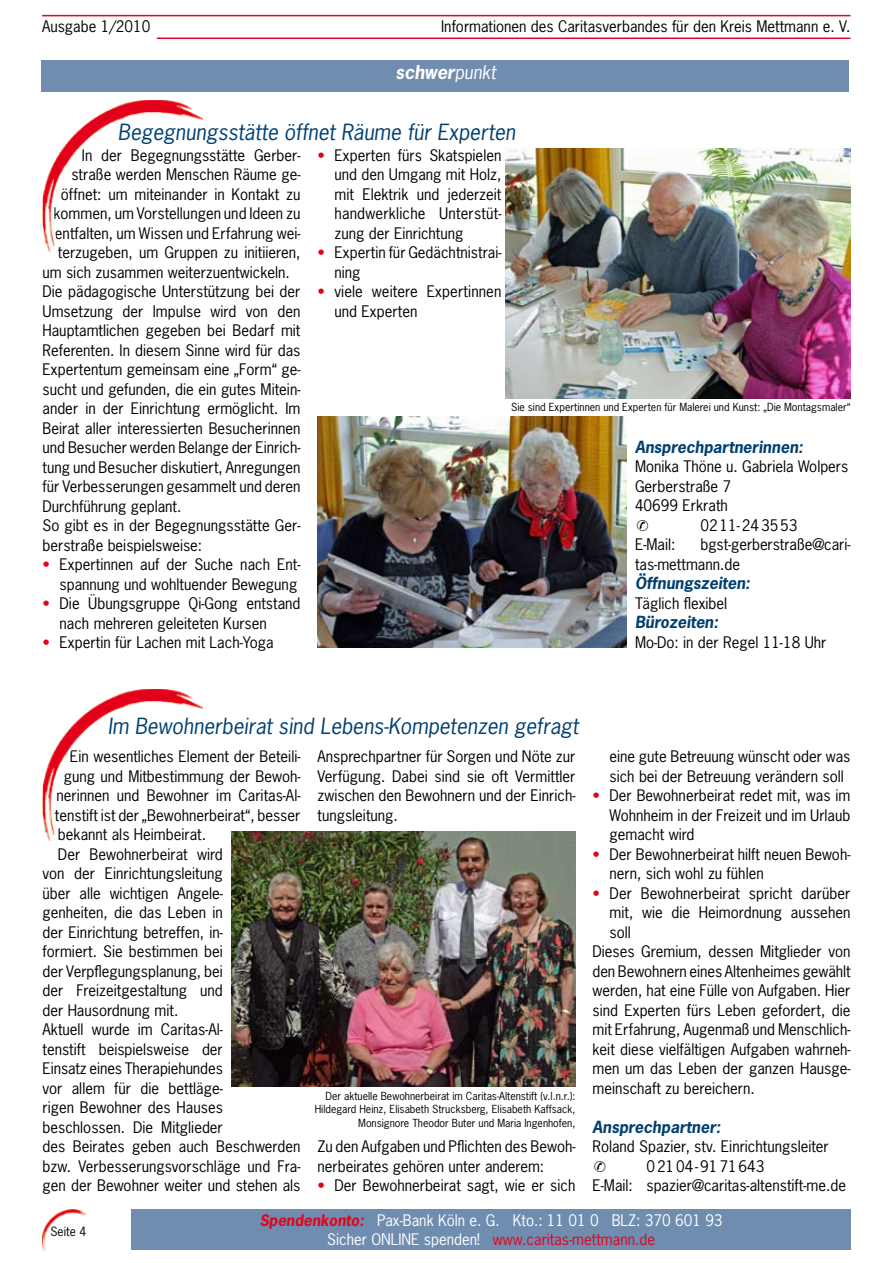
<style>
.page{position:relative;width:893px;height:1263px;background:#fff}
.page>*{position:absolute;margin:0;border:0;box-sizing:border-box;transform-origin:0 0}
.t1{font:italic 21px "News Gothic Std";color:#004071}
.t2{font:italic 700 18px "News Gothic Std";color:#fff}
.t3{font:italic 700 15.75px "News Gothic Std";color:#004071}
.t4{font:15px/19.5px "News Gothic Std";color:#000}
.t5{font:15px/19.5px "News Gothic Std";color:#fff;text-align:center}
.t6{font:15px "News Gothic Std";color:#e0041d}
.t7{font:12px "News Gothic Std";color:#000}
.t8{font:10.5px/13.5px "News Gothic";color:#000;text-align:right}
.s1{font-weight:400}
.s2{color:#e0041d}
.s3{font-weight:700;font-style:italic;color:#e0041d}
</style>
<div class="page">
<hr style="left:157px;top:38px;width:693px;height:1px;background:#e0041d">
<hr style="left:42px;top:15px;width:808px;height:1px;background:#e0041d">
<div style="left:131px;top:1209px;width:719px;height:41px;background:#708db0"></div>
<img style="left:43px;top:1210px;width:42px;height:40px">
<div style="left:41px;top:60px;width:808px;height:31px;background:#708db0"></div>
<img style="left:506px;top:149px;width:345px;height:249px">
<img style="left:43px;top:100px;width:159px;height:151px">
<img style="left:317px;top:416px;width:309px;height:231px">
<img style="left:43px;top:689px;width:159px;height:151px">
<img style="left:231px;top:832px;width:345px;height:255px">
<p class="t4" style="left:42px;top:17px;width:110px">Ausgabe 1/2010</p>
<p class="t4" style="left:441px;top:17px;width:411px">Informationen des Caritasverbandes für den Kreis Mettmann e. V.</p>
<p class="t2" style="left:396px;top:60px;width:102px">schwer<span class="s1">punkt</span></p>
<h1 class="t1" style="left:118px;top:118px;width:399px">Begegnungsstätte öffnet Räume für Experten</h1>
<p class="t4" style="left:82px;top:145px;width:220px">In der Begegnungsstätte Gerber-</p>
<p class="t4" style="left:71px;top:164px;width:231px">straße werden Menschen Räume ge-</p>
<p class="t4" style="left:61px;top:184px;width:241px">öffnet: um miteinander in Kontakt zu</p>
<p class="t4" style="left:53px;top:203px;width:249px">kommen, um Vorstellungen und Ideen zu</p>
<p class="t4" style="left:55px;top:223px;width:247px">entfalten, um Wissen und Erfahrung wei-</p>
<p class="t4" style="left:58px;top:242px;width:244px">terzugeben, um Gruppen zu initiieren,</p>
<p class="t4" style="left:43px;top:262px;width:249px">um sich zusammen weiterzuentwickeln.</p>
<p class="t4" style="left:43px;top:281px;width:259px">Die pädagogische Unterstützung bei der</p>
<p class="t4" style="left:43px;top:301px;width:259px">Umsetzung der Impulse wird von den</p>
<p class="t4" style="left:43px;top:320px;width:259px">Hauptamtlichen gegeben bei Bedarf mit</p>
<p class="t4" style="left:43px;top:340px;width:259px">Referenten. In diesem Sinne wird für das</p>
<p class="t4" style="left:43px;top:359px;width:259px">Expertentum gemeinsam eine „Form“ ge-</p>
<p class="t4" style="left:43px;top:379px;width:259px">sucht und gefunden, die ein gutes Mitein-</p>
<p class="t4" style="left:43px;top:398px;width:259px">ander in der Einrichtung ermöglicht. Im</p>
<p class="t4" style="left:43px;top:418px;width:259px">Beirat aller interessierten Besucherinnen</p>
<p class="t4" style="left:43px;top:437px;width:259px">und Besucher werden Belange der Einrich-</p>
<p class="t4" style="left:43px;top:457px;width:259px">tung und Besucher diskutiert, Anregungen</p>
<p class="t4" style="left:43px;top:476px;width:259px">für Verbesserungen gesammelt und deren</p>
<p class="t4" style="left:43px;top:496px;width:140px">Durchführung geplant.</p>
<p class="t4" style="left:43px;top:515px;width:259px">So gibt es in der Begegnungsstätte Ger-</p>
<p class="t4" style="left:43px;top:535px;width:161px">berstraße beispielsweise:</p>
<p class="t4" style="left:60px;top:554px;width:242px">Expertinnen auf der Suche nach Ent-</p>
<p class="t4" style="left:60px;top:574px;width:239px">spannung und wohltuender Bewegung</p>
<p class="t4" style="left:60px;top:593px;width:242px">Die Übungsgruppe Qi-Gong entstand</p>
<p class="t4" style="left:60px;top:613px;width:209px">nach mehreren geleiteten Kursen</p>
<p class="t4" style="left:60px;top:632px;width:215px">Expertin für Lachen mit Lach-Yoga</p>
<p class="t6" style="left:43px;top:555px;width:9px">•</p>
<p class="t6" style="left:43px;top:594px;width:9px">•</p>
<p class="t6" style="left:43px;top:633px;width:9px">•</p>
<p class="t6" style="left:317px;top:145px;width:9px">•</p>
<p class="t6" style="left:317px;top:243px;width:9px">•</p>
<p class="t6" style="left:317px;top:282px;width:9px">•</p>
<p class="t4" style="left:335px;top:145px;width:168px">Experten fürs Skatspielen und den Umgang mit Holz, mit Elektrik und jederzeit handwerkliche Unterstüt&shy;zung der Einrichtung<br>Expertin für Gedächtnistrai&shy;ning<br>viele weitere Expertinnen und Experten</p>
<p class="t8" style="left:511px;top:400px;width:341px">Sie sind Expertinnen und Experten für Malerei und Kunst: „Die Montagsmaler“</p>
<p class="t3" style="left:635px;top:436px;width:170px">Ansprechpartnerinnen:</p>
<p class="t4" style="left:635px;top:457px;width:215px">Monika Thöne u. Gabriela Wolpers</p>
<p class="t4" style="left:635px;top:476px;width:98px">Gerberstraße 7</p>
<p class="t4" style="left:635px;top:496px;width:94px">40699 Erkrath</p>
<p class="t4" style="left:700px;top:515px;width:98px">0211-243553</p>
<p class="t4" style="left:635px;top:535px;width:42px">E-Mail:</p>
<p class="t4" style="left:635px;top:535px;width:217px;text-indent:65px">bgst-gerberstraße@cari&shy;tas-mettmann.de</p>
<p class="t3" style="left:635px;top:573px;width:117px">Öffnungszeiten:</p>
<p class="t4" style="left:635px;top:593px;width:94px">Täglich flexibel</p>
<p class="t3" style="left:635px;top:612px;width:85px">Bürozeiten:</p>
<p class="t4" style="left:635px;top:632px;width:193px">Mo-Do: in der Regel 11-18 Uhr</p>
<h1 class="t1" style="left:108px;top:712px;width:472px">Im Bewohnerbeirat sind Lebens-Kompetenzen gefragt</h1>
<p class="t4" style="left:70px;top:747px;width:232px">Ein wesentliches Element der Beteili-</p>
<p class="t4" style="left:64px;top:766px;width:238px">gung und Mitbestimmung der Bewoh-</p>
<p class="t4" style="left:56px;top:786px;width:246px">nerinnen und Bewohner im Caritas-Al-</p>
<p class="t4" style="left:55px;top:805px;width:247px">tenstift ist der „Bewohnerbeirat“, besser</p>
<p class="t4" style="left:58px;top:825px;width:150px">bekannt als Heimbeirat.</p>
<p class="t4" style="left:58px;top:844px;width:166px">Der Bewohnerbeirat wird</p>
<p class="t4" style="left:43px;top:864px;width:182px">von der Einrichtungsleitung</p>
<p class="t4" style="left:43px;top:883px;width:182px">über alle wichtigen Angele-</p>
<p class="t4" style="left:43px;top:903px;width:182px">genheiten, die das Leben in</p>
<p class="t4" style="left:43px;top:922px;width:182px">der Einrichtung betreffen, in-</p>
<p class="t4" style="left:43px;top:942px;width:182px">formiert. Sie bestimmen bei</p>
<p class="t4" style="left:43px;top:961px;width:182px">der Verpflegungsplanung, bei</p>
<p class="t4" style="left:43px;top:981px;width:182px">der Freizeitgestaltung und</p>
<p class="t4" style="left:43px;top:1000px;width:137px">der Hausordnung mit.</p>
<p class="t4" style="left:43px;top:1020px;width:182px">Aktuell wurde im Caritas-Al-</p>
<p class="t4" style="left:43px;top:1039px;width:182px">tenstift beispielsweise der</p>
<p class="t4" style="left:43px;top:1059px;width:182px">Einsatz eines Therapiehundes</p>
<p class="t4" style="left:43px;top:1078px;width:182px">vor allem für die bettläge-</p>
<p class="t4" style="left:43px;top:1098px;width:182px">rigen Bewohner des Hauses</p>
<p class="t4" style="left:43px;top:1117px;width:182px">beschlossen. Die Mitglieder</p>
<p class="t4" style="left:43px;top:1137px;width:259px">des Beirates geben auch Beschwerden</p>
<p class="t4" style="left:43px;top:1156px;width:259px">bzw. Verbesserungsvorschläge und Fra-</p>
<p class="t4" style="left:43px;top:1176px;width:259px">gen der Bewohner weiter und stehen als</p>
<p class="t4" style="left:317px;top:747px;width:259px;text-align:justify">Ansprechpartner für Sorgen und Nöte zur Verfügung. Dabei sind sie oft Vermittler zwischen den Bewohnern und der Einrich&shy;tungsleitung.</p>
<p class="t8" style="left:315px;top:1089px;width:262px">Der aktuelle Bewohnerbeirat im Caritas-Altenstift (v.l.n.r.):<br>Hildegard Heinz, Elisabeth Strucksberg, Elisabeth Kaffsack,<br>Monsignore Theodor Buter und Maria Ingenhofen,</p>
<p class="t4" style="left:317px;top:1137px;width:259px">Zu den Aufgaben und Pflichten des Bewoh&shy;nerbeirates gehören unter anderem:</p>
<p class="t4" style="left:317px;top:1176px;width:259px"><span class="s2">•</span> Der Bewohnerbeirat sagt, wie er sich</p>
<p class="t4" style="left:609px;top:747px;width:242px">eine gute Betreuung wünscht oder was</p>
<p class="t4" style="left:609px;top:766px;width:236px">sich bei der Betreuung verändern soll</p>
<p class="t4" style="left:609px;top:786px;width:242px">Der Bewohnerbeirat redet mit, was im</p>
<p class="t4" style="left:609px;top:805px;width:242px">Wohnheim in der Freizeit und im Urlaub</p>
<p class="t4" style="left:609px;top:825px;width:87px">gemacht wird</p>
<p class="t4" style="left:609px;top:844px;width:242px">Der Bewohnerbeirat hilft neuen Bewoh-</p>
<p class="t4" style="left:609px;top:864px;width:156px">nern, sich wohl zu fühlen</p>
<p class="t4" style="left:609px;top:883px;width:242px">Der Bewohnerbeirat spricht darüber</p>
<p class="t4" style="left:609px;top:903px;width:242px">mit, wie die Heimordnung aussehen</p>
<p class="t4" style="left:609px;top:922px;width:23px">soll</p>
<p class="t4" style="left:592px;top:942px;width:259px">Dieses Gremium, dessen Mitglieder von</p>
<p class="t4" style="left:592px;top:961px;width:260px">den Bewohnern eines Altenheimes gewählt</p>
<p class="t4" style="left:592px;top:981px;width:259px">werden, hat eine Fülle von Aufgaben. Hier</p>
<p class="t4" style="left:592px;top:1000px;width:259px">sind Experten fürs Leben gefordert, die</p>
<p class="t4" style="left:592px;top:1020px;width:259px">mit Erfahrung, Augenmaß und Menschlich-</p>
<p class="t4" style="left:592px;top:1039px;width:259px">keit diese vielfältigen Aufgaben wahrneh-</p>
<p class="t4" style="left:592px;top:1059px;width:259px">men um das Leben der ganzen Hausge-</p>
<p class="t4" style="left:592px;top:1078px;width:164px">meinschaft zu bereichern.</p>
<p class="t3" style="left:592px;top:1116px;width:130px">Ansprechpartner:</p>
<p class="t4" style="left:592px;top:1137px;width:238px">Roland Spazier, stv. Einrichtungsleiter</p>
<p class="t4" style="left:646px;top:1156px;width:120px">02104-9171643</p>
<p class="t4" style="left:592px;top:1176px;width:255px">E-Mail: spazier@caritas-altenstift-me.de</p>
<p class="t6" style="left:592px;top:786px;width:9px">•</p>
<p class="t6" style="left:592px;top:844px;width:9px">•</p>
<p class="t6" style="left:592px;top:883px;width:9px">•</p>
<p class="t7" style="left:51px;top:1223px;width:27px">Seite</p>
<p class="t5" style="left:260px;top:1210px;width:464px"><span class="s3">Spendenkonto:</span> Pax-Bank Köln e. G. Kto.: 11 01 0 BLZ: 370 601 93<br>Sicher ONLINE spenden! <span class="s2">www.caritas-mettmann.de</span></p>
</div>
